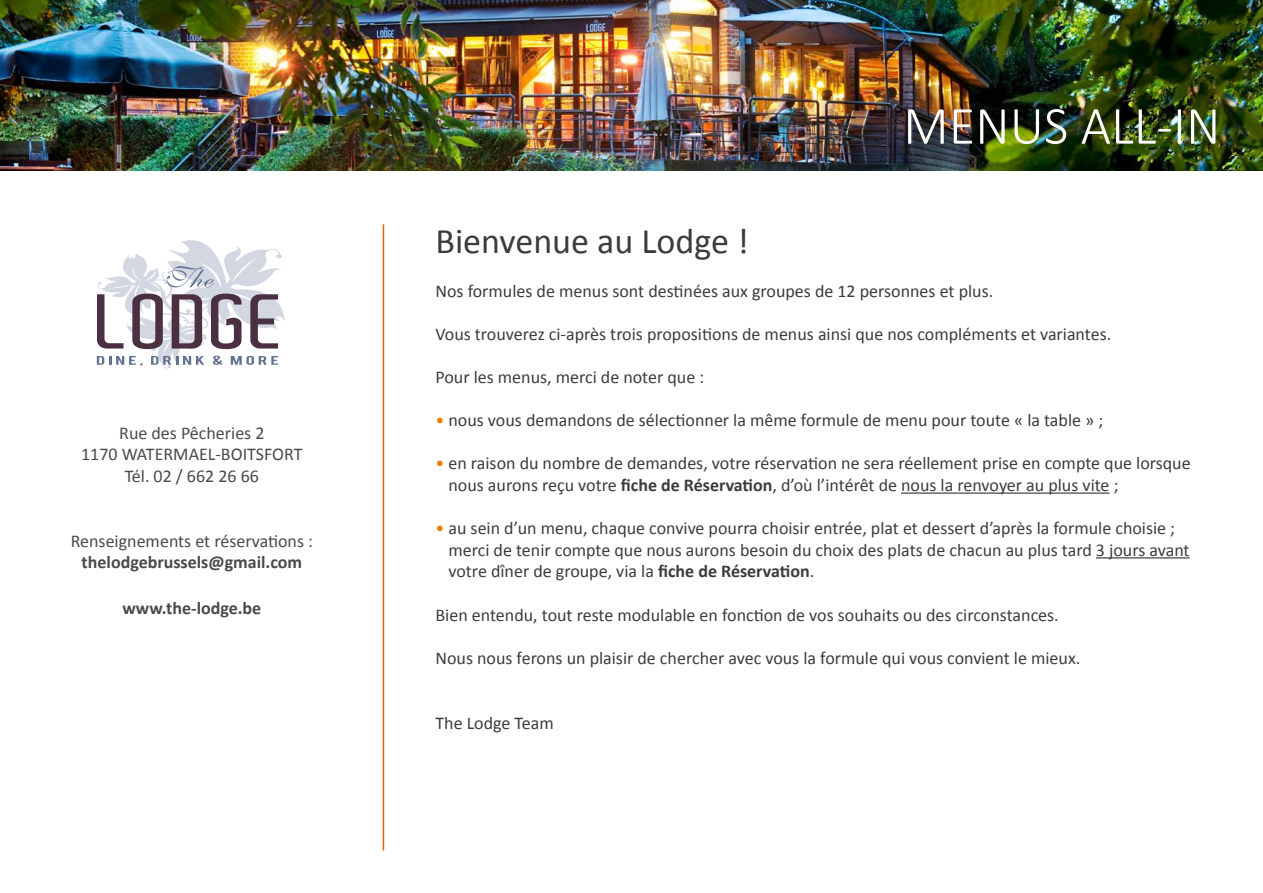
<style>
.page{position:relative;width:1263px;height:893px;background:#fff}
.page>*{position:absolute;margin:0;border:0;box-sizing:border-box;transform-origin:0 0}
.t1{font:300 54px "Calibri";color:#fff}
.t2{font:36px "Calibri";color:#3c3c3b}
.t3{font:18px/21.6px "Calibri";color:#3c3c3b}
.t4{font:18px/21.6px "Calibri";color:#4a4a49;text-align:center}
.t5{font:700 18px "Calibri";color:#4a4a49}
.s1{color:#ef7d00}
.s2{font-weight:700}
</style>
<div class="page">
<hr style="left:901px;top:492px;width:208px;height:2px;background:#3c3c3b">
<hr style="left:1096px;top:557px;width:94px;height:1px;background:#3c3c3b">
<img style="left:0;top:0;width:1263px;height:170px">
<svg style="left:97px;top:240px;width:188px;height:129px"></svg>
<hr style="left:383px;top:224px;width:1px;height:626px;background:#ea5b0b">
<p class="t4" style="left:81px;top:422px;width:223px">Rue des Pêcheries 2<br>1170 WATERMAEL-BOITSFORT<br>Tél. 02 / 662 26 66</p>
<p class="t4" style="left:71px;top:530px;width:244px">Renseignements et réservations :</p>
<p class="t5" style="left:82px;top:551px;width:222px">thelodgebrussels@gmail.com</p>
<p class="t5" style="left:122px;top:596px;width:140px">www.the-lodge.be</p>
<h1 class="t1" style="left:903px;top:92px;width:319px">MENUS ALL-IN</h1>
<h2 class="t2" style="left:435px;top:219px;width:315px">Bienvenue au Lodge !</h2>
<p class="t3" style="left:435px;top:280px;width:559px">Nos formules de menus sont destinées aux groupes de 12 personnes et plus.</p>
<p class="t3" style="left:435px;top:323px;width:677px">Vous trouverez ci-après trois propositions de menus ainsi que nos compléments et variantes.</p>
<p class="t3" style="left:435px;top:366px;width:270px">Pour les menus, merci de noter que :</p>
<p class="t3" style="left:435px;top:410px;width:669px"><span class="s1">•</span> nous vous demandons de sélectionner la même formule de menu pour toute « la table » ;</p>
<p class="t3" style="left:448px;top:453px;width:744px;text-indent:-13px"><span class="s1">•</span> en raison du nombre de demandes, votre réservation ne sera réellement prise en compte que lorsque nous aurons reçu votre <span class="s2">fiche de Réservation</span>, d’où l’intérêt de nous la renvoyer au plus vite ;</p>
<p class="t3" style="left:448px;top:518px;width:743px;text-indent:-13px"><span class="s1">•</span> au sein d’un menu, chaque convive pourra choisir entrée, plat et dessert d’après la formule choisie ; merci de tenir compte que nous aurons besoin du choix des plats de chacun au plus tard 3 jours avant votre dîner de groupe, via la <span class="s2">fiche de Réservation</span>.</p>
<p class="t3" style="left:435px;top:604px;width:625px">Bien entendu, tout reste modulable en fonction de vos souhaits ou des circonstances.</p>
<p class="t3" style="left:435px;top:647px;width:646px">Nous nous ferons un plaisir de chercher avec vous la formule qui vous convient le mieux.</p>
<p class="t3" style="left:435px;top:712px;width:120px">The Lodge Team</p>
</div>
